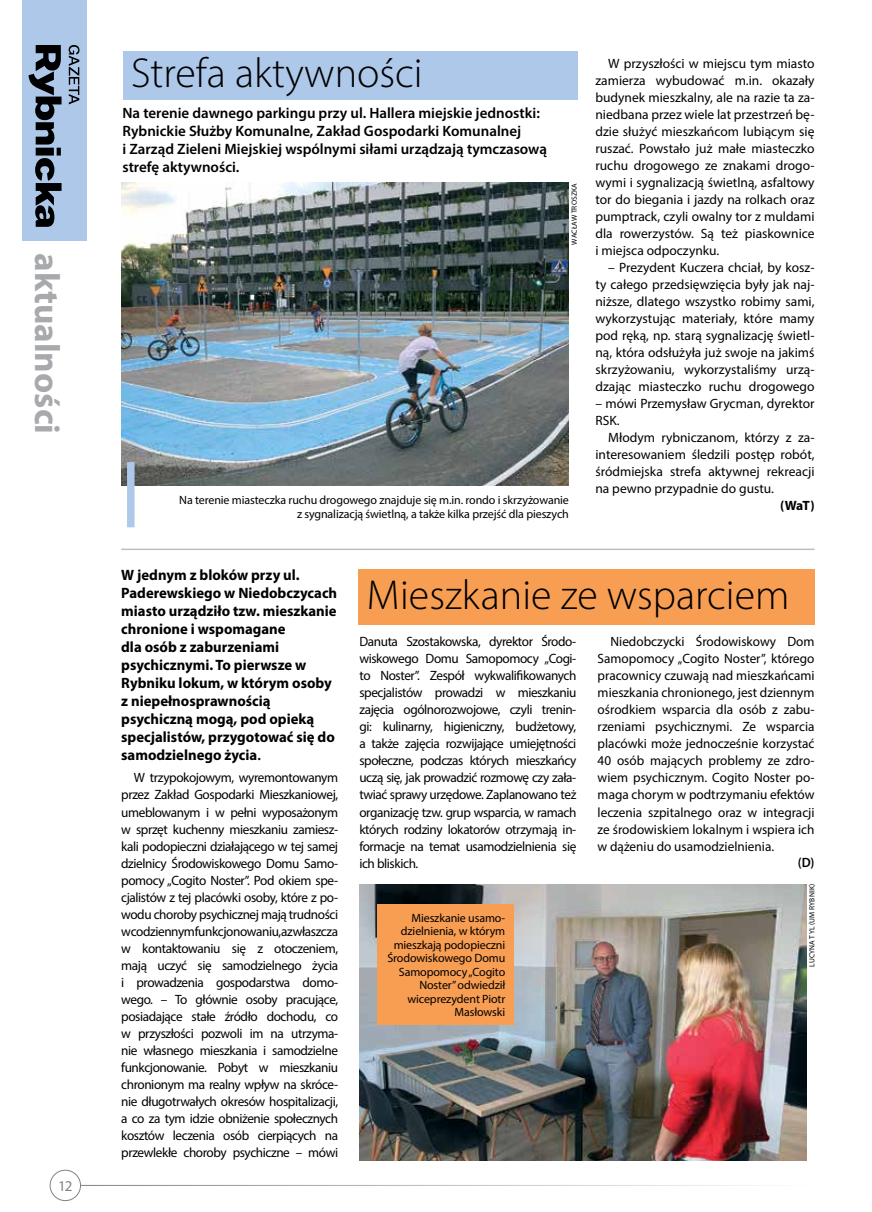
<style>
.page{position:relative;width:872px;height:1212px;background:#fff}
.page>*{position:absolute;margin:0;border:0;box-sizing:border-box;transform-origin:0 0}
.t1{font:300 42px "Myriad Pro";color:#000}
.t2{font:700 35.1px "Myriad Pro";color:#a7a9ac}
.t3{font:700 15px/18px "Myriad Pro";color:#000}
.t4{font:600 15px/18px "Myriad Pro";color:#000}
.t5{font:15px "Myriad Pro";color:#808285}
.t6{font:13.5px/17px "Myriad Pro";color:#000;text-align:justify}
.t7{font:700 13.5px "Myriad Pro";color:#000}
.t8{font:600 13.5px "Myriad Pro";color:#000}
.t9{font:12px/13.5px "Myriad Pro";letter-spacing:-.01em;color:#000;text-align:right}
.t10{font:7.5px "Myriad Pro";letter-spacing:.02em;color:#000}
.s1{font-weight:600}
</style>
<div class="page">
<div style="left:358px;top:569px;width:456px;height:56px;background:#f89e53"></div>
<img style="left:359px;top:884px;width:447px;height:277px">
<hr style="left:121px;top:549px;width:693px;height:1px;background:#bcbec0">
<div style="left:377px;top:904px;width:137px;height:121px;background:#f89e53"></div>
<img style="left:122px;top:183px;width:447px;height:302px">
<div style="left:123px;top:51px;width:454px;height:49px;background:#adc8e9"></div>
<div style="left:127px;top:462px;width:7px;height:65px;background:#adc8e9"></div>
<div style="left:22px;top:0;width:64px;height:241px;background:#adc8e9"></div>
<svg style="left:69px;top:45px;width:10px;height:59px"></svg>
<svg style="left:29px;top:45px;width:33px;height:182px"></svg>
<div style="left:50px;top:1170px;width:31px;height:31px;border:1px solid #808285;border-radius:50%"></div>
<hr style="left:81px;top:1185px;width:733px;height:1px;background:#808285">
<h2 class="t2" style="left:70px;top:253px;width:182px;rotate:90deg">aktualności</h2>
<p class="t5" style="left:58px;top:1177px;width:16px">12</p>
<h1 class="t1" style="left:131px;top:47px;width:293px">Strefa aktywności</h1>
<p class="t4" style="left:122px;top:103px;width:426px">Na terenie dawnego parkingu przy ul. Hallera miejskie jednostki:<br>Rybnickie Służby Komunalne, Zakład Gospodarki Komunalnej<br>i Zarząd Zieleni Miejskiej wspólnymi siłami urządzają tymczasową strefę aktywności.</p>
<p class="t10" style="left:569px;top:244px;width:63px;rotate:-90deg">WACŁAW TROSZKA</p>
<p class="t9" style="left:179px;top:493px;width:391px">Na terenie miasteczka ruchu drogowego znajduje się m.in. rondo i skrzyżowanie z sygnalizacją świetlną, a także kilka przejść dla pieszych</p>
<p class="t6" style="left:595px;top:55px;width:221px;text-indent:13px">W przyszłości w miejscu tym miasto zamierza wybudować m.in. okazały budynek mieszkalny, ale na razie ta za&shy;niedbana przez wiele lat przestrzeń bę&shy;dzie służyć mieszkańcom lubiącym się ruszać. Powstało już małe miasteczko ruchu drogowego ze znakami drogo&shy;wymi i sygnalizacją świetlną, asfaltowy tor do biegania i jazdy na rolkach oraz pumptrack, czyli owalny tor z muldami dla rowerzystów. Są też piaskownice i miejsca odpoczynku.</p>
<p class="t6" style="left:595px;top:259px;width:221px;text-indent:13px">– Prezydent Kuczera chciał, by kosz&shy;ty całego przedsięwzięcia były jak naj&shy;niższe, dlatego wszystko robimy sami, wykorzystując materiały, które mamy pod ręką, np. starą sygnalizację świetl&shy;ną, która odsłużyła już swoje na jakimś skrzyżowaniu, wykorzystaliśmy urzą&shy;dzając miasteczko ruchu drogowego</p>
<p class="t6" style="left:595px;top:395px;width:221px">– mówi Przemysław Grycman, dyrektor<br>RSK.</p>
<p class="t6" style="left:595px;top:429px;width:221px;text-indent:13px">Młodym rybniczanom, którzy z za&shy;interesowaniem śledzili postęp robót, śródmiejska strefa aktywnej rekreacji na pewno przypadnie do gustu.</p>
<p class="t7" style="left:780px;top:496px;width:36px">(WaT)</p>
<p class="t3" style="left:121px;top:566px;width:217px">W jednym z bloków przy ul.<br>Paderewskiego w Niedobczycach miasto urządziło tzw. mieszkanie chronione i wspomagane<br>dla osób z zaburzeniami psychicznymi. To pierwsze w<br>Rybniku lokum, w którym osoby z niepełnosprawnością psychiczną mogą, pod opieką specjalistów, przygotować się do samodzielnego życia<span class="s1">.</span></p>
<p class="t6" style="left:121px;top:769px;width:218px;text-indent:13px">W trzypokojowym, wyremontowanym przez Zakład Gospodarki Mieszkaniowej, umeblowanym i w pełni wyposażonym w sprzęt kuchenny mieszkaniu zamiesz&shy;kali podopieczni działającego w tej samej dzielnicy Środowiskowego Domu Samo&shy;pomocy „Cogito Noster”. Pod okiem spe&shy;cjalistów z tej placówki osoby, które z po&shy;wodu choroby psychicznej mają trudności w codziennym funkcjonowaniu, a zwłaszcza w kontaktowaniu się z otoczeniem, mają uczyć się samodzielnego życia i prowadzenia gospodarstwa domo&shy;wego. – To głównie osoby pracujące, posiadające stałe źródło dochodu, co w przyszłości pozwoli im na utrzyma&shy;nie własnego mieszkania i samodzielne funkcjonowanie. Pobyt w mieszkaniu chronionym ma realny wpływ na skróce&shy;nie długotrwałych okresów hospitalizacji, a co za tym idzie obniżenie społecznych kosztów leczenia osób cierpiących na przewlekłe choroby psychiczne – mówi</p>
<h1 class="t1" style="left:367px;top:570px;width:424px">Mieszkanie ze wsparciem</h1>
<p class="t6" style="left:359px;top:633px;width:218px">Danuta Szostakowska, dyrektor Środo&shy;wiskowego Domu Samopomocy „Cogi&shy;to Noster”. Zespół wykwalifikowanych specjalistów prowadzi w mieszkaniu zajęcia ogólnorozwojowe, czyli trenin&shy;gi: kulinarny, higieniczny, budżetowy, a także zajęcia rozwijające umiejętności społeczne, podczas których mieszkańcy uczą się, jak prowadzić rozmowę czy zała&shy;twiać sprawy urzędowe. Zaplanowano też organizację tzw. grup wsparcia, w ramach których rodziny lokatorów otrzymają in&shy;formacje na temat usamodzielnienia się ich bliskich.</p>
<p class="t6" style="left:597px;top:633px;width:218px;text-indent:13px">Niedobczycki Środowiskowy Dom Samopomocy „Cogito Noster”, którego pracownicy czuwają nad mieszkańcami mieszkania chronionego, jest dziennym ośrodkiem wsparcia dla osób z zabu&shy;rzeniami psychicznymi. Ze wsparcia placówki może jednocześnie korzystać 40 osób mających problemy ze zdro&shy;wiem psychicznym. Cogito Noster po&shy;maga chorym w podtrzymaniu efektów leczenia szpitalnego oraz w integracji ze środowiskiem lokalnym i wspiera ich w dążeniu do usamodzielnienia.</p>
<p class="t8" style="left:797px;top:854px;width:18px">(D)</p>
<p class="t9" style="left:387px;top:911px;width:119px">Mieszkanie usamo&shy;dzielnienia, w którym mieszkają podopieczni<br>Środowiskowego Domu<br>Samopomocy „Cogito<br>Noster” odwiedził wiceprezydent Piotr<br>Masłowski</p>
<p class="t10" style="left:807px;top:967px;width:84px;rotate:-90deg">LUCYNA TYL (UM RYBNIK)</p>
</div>
